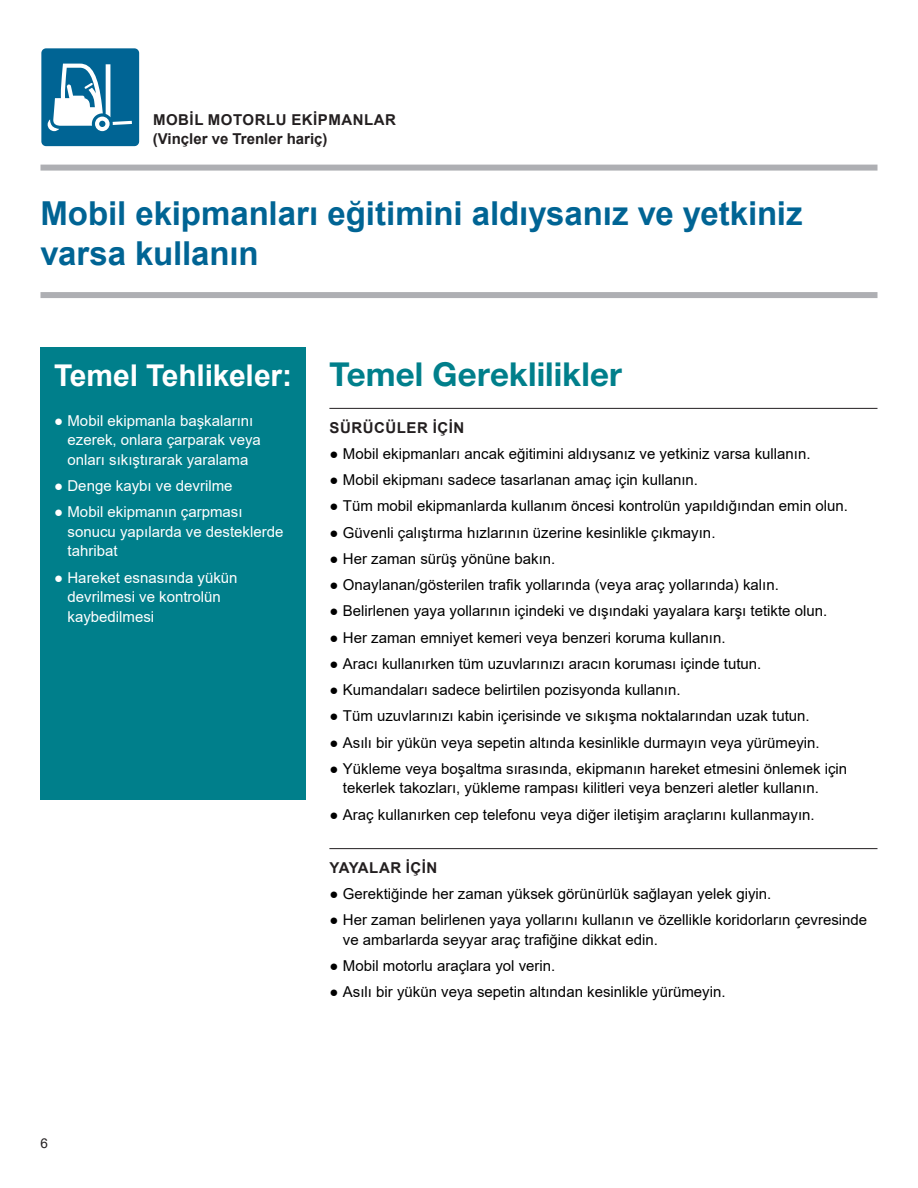
<style>
.page{position:relative;width:918px;height:1188px;background:#fff}
.page>*{position:absolute;margin:0;border:0;box-sizing:border-box;transform-origin:0 0}
.t1{font:700 33px/40.5px "Arial";letter-spacing:-.005em;color:#006494}
.t2{font:700 33px "Helvetica Neue LT Std";letter-spacing:.005em;color:#007f8b}
.t3{font:700 30px "Arial";letter-spacing:-.005em;color:#fff}
.t4{font:15px/19.5px "Arial";color:#000}
.t5{font:15px/19.5px "Arial";color:#fff}
.t6{font:700 15px/19.5px "Arial";letter-spacing:.035em;color:#231f20}
.t7{font:13.5px "Arial";color:#231f20}
</style>
<div class="page">
<div style="left:40px;top:165px;width:838px;height:6px;background:#aeafb3"></div>
<div style="left:40px;top:292px;width:838px;height:6px;background:#aeafb3"></div>
<svg style="left:41px;top:48px;width:99px;height:99px"></svg>
<div style="left:40px;top:347px;width:266px;height:452px;background:#007f8b"></div>
<hr style="left:329px;top:408px;width:549px;height:1px;background:#231f20">
<hr style="left:329px;top:848px;width:549px;height:1px;background:#231f20">
<p class="t6" style="left:153px;top:110px;width:245px">MOBİL MOTORLU EKİPMANLAR (Vinçler ve Trenler hariç)</p>
<h1 class="t1" style="left:40px;top:193px;width:764px">Mobil ekipmanları eğitimini aldıysanız ve yetkiniz varsa kullanın</h1>
<h2 class="t3" style="left:54px;top:354px;width:240px">Temel Tehlikeler:</h2>
<p class="t5" style="left:68px;top:411px;width:195px;text-indent:-14px">● Mobil ekipmanla başkalarını ezerek, onlara çarparak veya onları sıkıştırarak yaralama</p>
<p class="t5" style="left:54px;top:476px;width:180px">● Denge kaybı ve devrilme</p>
<p class="t5" style="left:68px;top:502px;width:217px;text-indent:-14px">● Mobil ekipmanın çarpması sonucu yapılarda ve desteklerde tahribat</p>
<p class="t5" style="left:68px;top:567px;width:172px;text-indent:-14px">● Hareket esnasında yükün devrilmesi ve kontrolün kaybedilmesi</p>
<h1 class="t2" style="left:329px;top:354px;width:294px">Temel Gereklilikler</h1>
<p class="t6" style="left:330px;top:418px;width:136px">SÜRÜCÜLER İÇİN</p>
<p class="t4" style="left:329px;top:444px;width:483px">● Mobil ekipmanları ancak eğitimini aldıysanız ve yetkiniz varsa kullanın.</p>
<p class="t4" style="left:329px;top:470px;width:370px">● Mobil ekipmanı sadece tasarlanan amaç için kullanın.</p>
<p class="t4" style="left:329px;top:496px;width:520px">● Tüm mobil ekipmanlarda kullanım öncesi kontrolün yapıldığından emin olun.</p>
<p class="t4" style="left:329px;top:522px;width:388px">● Güvenli çalıştırma hızlarının üzerine kesinlikle çıkmayın.</p>
<p class="t4" style="left:329px;top:549px;width:228px">● Her zaman sürüş yönüne bakın.</p>
<p class="t4" style="left:329px;top:575px;width:451px">● Onaylanan/gösterilen trafik yollarında (veya araç yollarında) kalın.</p>
<p class="t4" style="left:329px;top:601px;width:499px">● Belirlenen yaya yollarının içindeki ve dışındaki yayalara karşı tetikte olun.</p>
<p class="t4" style="left:329px;top:627px;width:398px">● Her zaman emniyet kemeri veya benzeri koruma kullanın.</p>
<p class="t4" style="left:329px;top:654px;width:433px">● Aracı kullanırken tüm uzuvlarınızı aracın koruması içinde tutun.</p>
<p class="t4" style="left:329px;top:680px;width:353px">● Kumandaları sadece belirtilen pozisyonda kullanın.</p>
<p class="t4" style="left:329px;top:706px;width:482px">● Tüm uzuvlarınızı kabin içerisinde ve sıkışma noktalarından uzak tutun.</p>
<p class="t4" style="left:329px;top:732px;width:492px">● Asılı bir yükün veya sepetin altında kesinlikle durmayın veya yürümeyin.</p>
<p class="t4" style="left:343px;top:759px;width:506px;text-indent:-14px">● Yükleme veya boşaltma sırasında, ekipmanın hareket etmesini önlemek için tekerlek takozları, yükleme rampası kilitleri veya benzeri aletler kullanın.</p>
<p class="t4" style="left:329px;top:804px;width:487px">● Araç kullanırken cep telefonu veya diğer iletişim araçlarını kullanmayın.</p>
<p class="t6" style="left:330px;top:858px;width:109px">YAYALAR İÇİN</p>
<p class="t4" style="left:329px;top:884px;width:444px">● Gerektiğinde her zaman yüksek görünürlük sağlayan yelek giyin.</p>
<p class="t4" style="left:343px;top:910px;width:526px;text-indent:-14px">● Her zaman belirlenen yaya yollarını kullanın ve özellikle koridorların çevresinde ve ambarlarda seyyar araç trafiğine dikkat edin.</p>
<p class="t4" style="left:329px;top:956px;width:228px">● Mobil motorlu araçlara yol verin.</p>
<p class="t4" style="left:329px;top:982px;width:398px">● Asılı bir yükün veya sepetin altından kesinlikle yürümeyin.</p>
<p class="t7" style="left:40px;top:1133px;width:9px">6</p>
</div>
